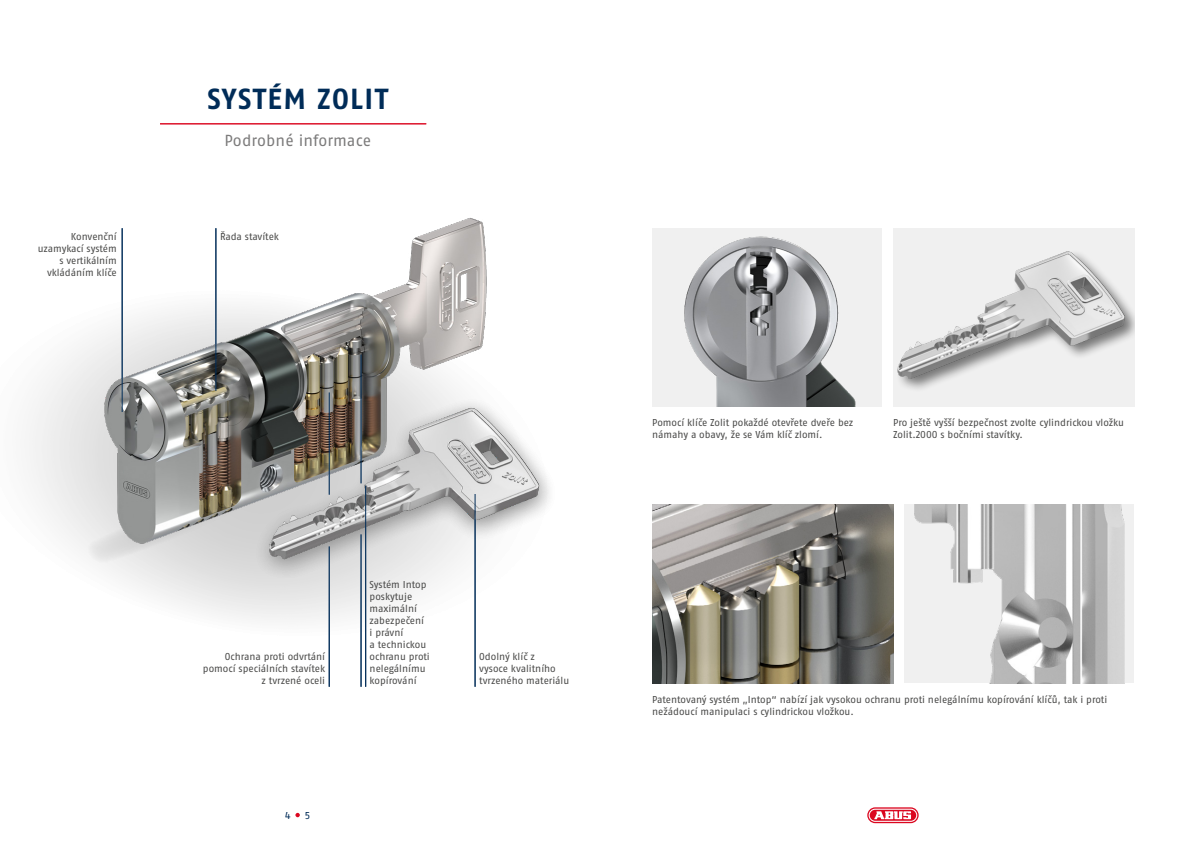
<style>
.page{position:relative;width:1191px;height:842px;background:#fff}
.page>*{position:absolute;margin:0;border:0;box-sizing:border-box;transform-origin:0 0}
.t1{font:700 29px "ABUS Fago Pro";letter-spacing:.05em;color:#002c58}
.t2{font:16px "ABUS Fago Pro";letter-spacing:.005em;color:#7c7b7b}
.t3{font:10px/12px "ABUS Fago Pro";color:#4a4a49}
.t4{font:10px "ABUS Fago Pro";color:#002c58}
</style>
<div class="page">
<svg style="left:652px;top:228px;width:230px;height:179px"></svg>
<hr style="left:160px;top:123px;width:266px;height:1px;background:#db0720">
<div style="left:893px;top:228px;width:241px;height:179px;background:#f0f0f0"></div>
<svg style="left:652px;top:505px;width:241px;height:178px;background:#84817a"></svg>
<svg style="left:904px;top:505px;width:230px;height:178px"></svg>
<svg style="left:29px;top:229px;width:458px;height:458px"></svg>
<svg style="left:29px;top:447px;width:300px;height:159px"></svg>
<div style="left:895px;top:249px;width:239px;height:144px;background:#000;opacity:.5"></div>
<div style="left:252px;top:396px;width:305px;height:186px;background:#000;opacity:.24"></div>
<hr style="left:215px;top:228px;width:1px;height:163px;background:#002c58">
<hr style="left:122px;top:228px;width:1px;height:184px;background:#002c58">
<hr style="left:329px;top:546px;width:1px;height:141px;background:#002c58">
<hr style="left:329px;top:392px;width:1px;height:103px;background:#002c58">
<hr style="left:474px;top:494px;width:1px;height:193px;background:#002c58">
<hr style="left:365px;top:486px;width:1px;height:201px;background:#002c58">
<hr style="left:360px;top:534px;width:1px;height:153px;background:#002c58">
<hr style="left:360px;top:355px;width:1px;height:128px;background:#002c58">
<svg style="left:867px;top:807px;width:51px;height:16px"></svg>
<svg style="left:868px;top:809px;width:49px;height:13px"></svg>
<svg style="left:295px;top:813px;width:5px;height:4px"></svg>
<h1 class="t1" style="left:207px;top:82px;width:182px">SYSTÉM ZOLIT</h1>
<h2 class="t2" style="left:224px;top:131px;width:148px">Podrobné informace</h2>
<p class="t3" style="left:38px;top:231px;width:81px;text-align:right">Konvenční uzamykací systém s vertikálním vkládáním klíče</p>
<p class="t3" style="left:220px;top:231px;width:60px">Řada stavítek</p>
<p class="t3" style="left:203px;top:651px;width:124px;text-align:right">Ochrana proti odvrtání pomocí speciálních stavítek z tvrzené oceli</p>
<p class="t3" style="left:369px;top:579px;width:62px">Systém Intop poskytuje maximální zabezpečení<br>i právní<br>a technickou ochranu proti nelegálnímu kopírování</p>
<p class="t3" style="left:479px;top:651px;width:91px">Odolný klíč z<br>vysoce kvalitního tvrzeného materiálu</p>
<p class="t4" style="left:285px;top:809px;width:7px">4</p>
<p class="t4" style="left:305px;top:809px;width:7px">5</p>
<p class="t3" style="left:652px;top:417px;width:203px">Pomocí klíče Zolit pokaždé otevřete dveře bez námahy a obavy, že se Vám klíč zlomí.</p>
<p class="t3" style="left:893px;top:417px;width:232px">Pro ještě vyšší bezpečnost zvolte cylindrickou vložku<br>Zolit.2000 s bočními stavítky.</p>
<p class="t3" style="left:652px;top:693px;width:456px">Patentovaný systém „Intop“ nabízí jak vysokou ochranu proti nelegálnímu kopírování klíčů, tak i proti nežádoucí manipulaci s cylindrickou vložkou.</p>
</div>
